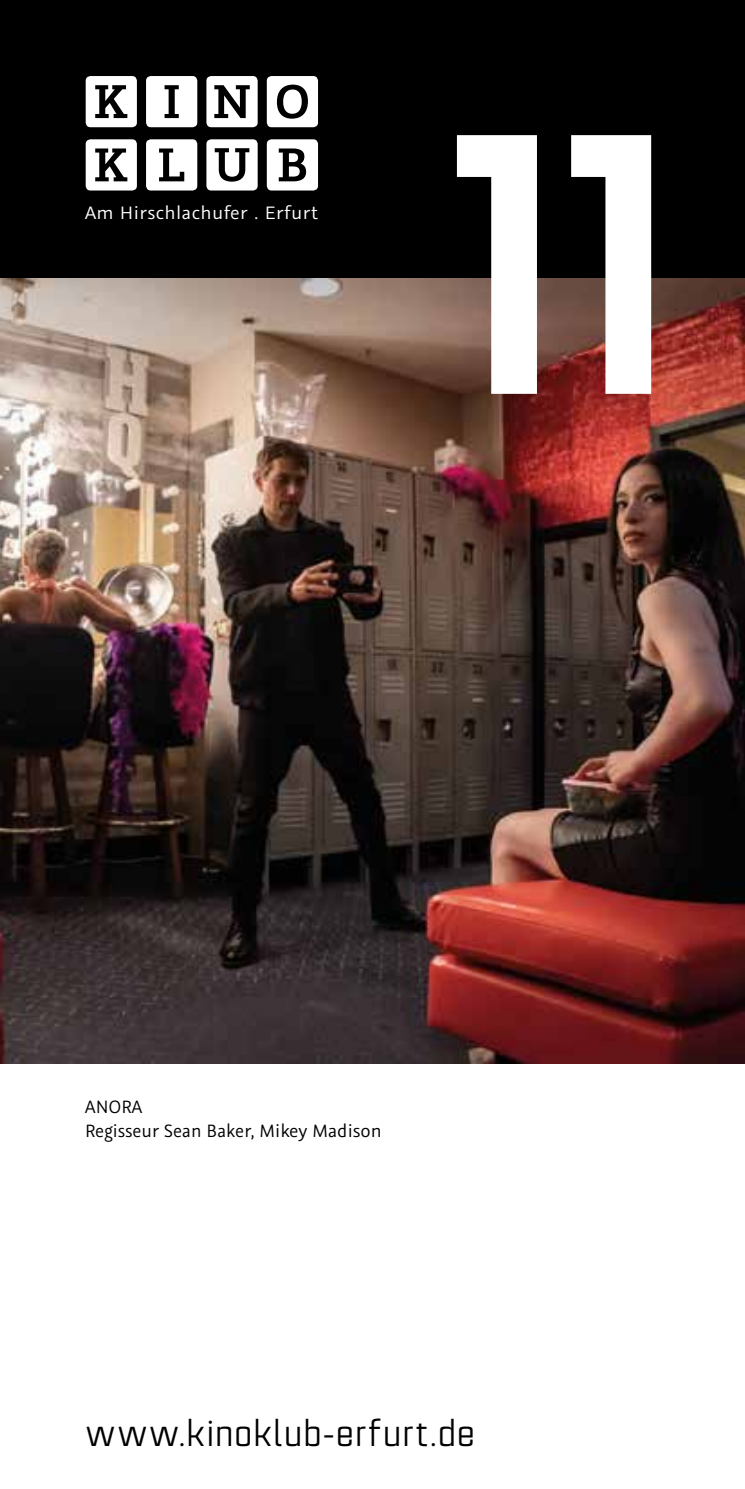
<style>
.page{position:relative;width:745px;height:1489px;background:#fff}
.page>*{position:absolute;margin:0;border:0;box-sizing:border-box;transform-origin:0 0}
.t1{font:900 380.25px "Estricta";color:#fff}
.t2{font:40px "Estricta";letter-spacing:.005em;color:#000}
.t3{font:20.25px "Graublau Sans";letter-spacing:.02em;color:#fff}
.t4{font:20px/24px "Graublau Sans";color:#000;scale:.96 1}
</style>
<div class="page">
<div style="left:0;top:0;width:744px;height:354px;background:#000"></div>
<svg style="left:86px;top:76px;width:51px;height:51px"></svg>
<svg style="left:266px;top:76px;width:52px;height:51px"></svg>
<svg style="left:146px;top:76px;width:51px;height:51px;background:#e2e2e2"></svg>
<svg style="left:206px;top:76px;width:51px;height:51px"></svg>
<svg style="left:86px;top:139px;width:51px;height:51px"></svg>
<svg style="left:266px;top:139px;width:52px;height:51px"></svg>
<svg style="left:146px;top:139px;width:51px;height:51px;background:#dadada"></svg>
<svg style="left:206px;top:139px;width:51px;height:51px"></svg>
<img style="left:0;top:278px;width:744px;height:785px">
<p class="t3" style="left:85px;top:200px;width:234px">Am Hirschlachufer . Erfurt</p>
<h1 class="t1" style="left:447px;top:-13px;width:230px">11</h1>
<p class="t4" style="left:85px;top:1094px;width:310px">ANORA<br>Regisseur Sean Baker, Mikey Madison</p>
<h2 class="t2" style="left:85px;top:1404px;width:392px">www.kinoklub-erfurt.de</h2>
</div>
